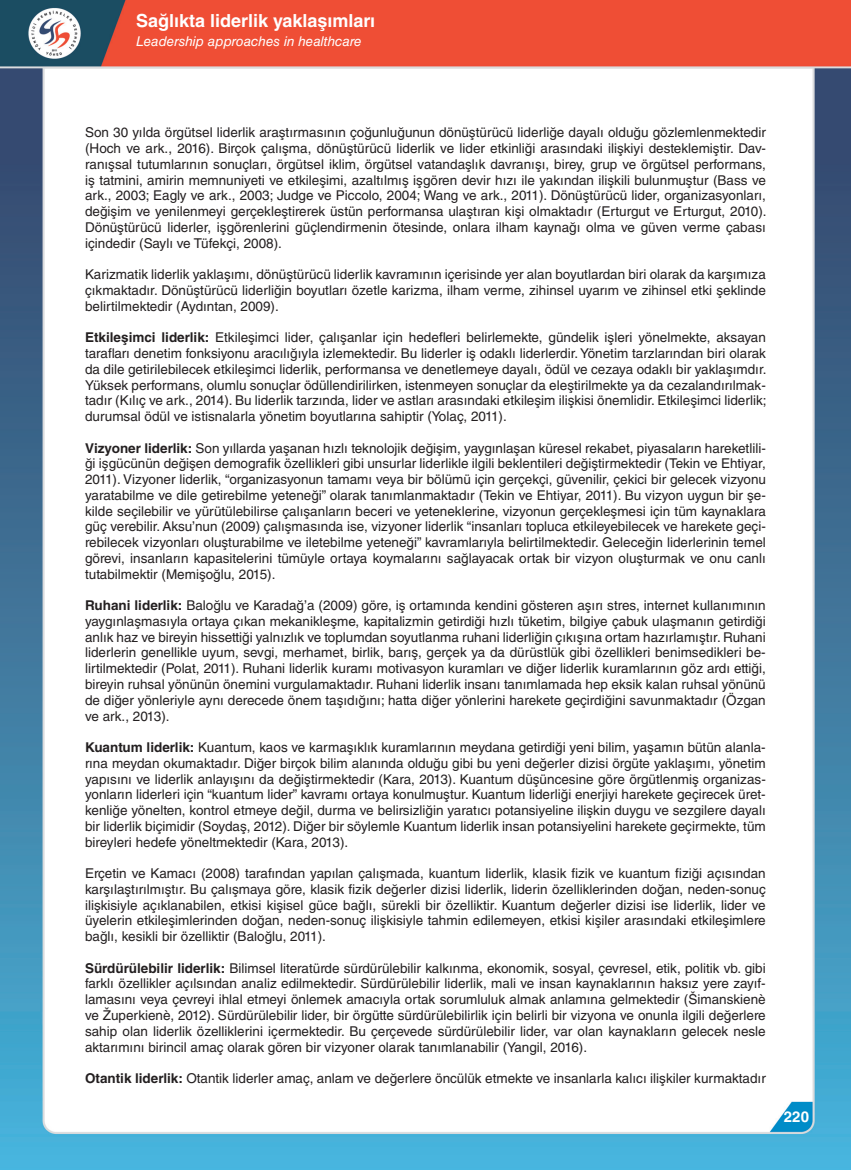
<style>
.page{position:relative;width:851px;height:1170px;background:#fff}
.page>*{position:absolute;margin:0;border:0;box-sizing:border-box;transform-origin:0 0}
.t1{font:700 18px "Helvetica LT Std";color:#fff}
.t2{font:700 15px "Helvetica LT Std";color:#fff}
.t3{font:13.5px/15.8px "Helvetica LT Std";color:#231f20;text-align:justify}
.t4{font:italic 13.5px "Helvetica LT Std";color:#fff}
.s1{font-weight:700}
</style>
<div class="page">
<img style="left:0;top:0;width:850px;height:1169px">
<h1 class="t1" style="left:136px;top:9px;width:240px">Sağlıkta liderlik yaklaşımları</h1>
<p class="t4" style="left:136px;top:33px;width:227px">Leadership approaches in healthcare</p>
<p class="t3" style="left:85px;top:125px;width:683px">Son 30 yılda örgütsel liderlik araştırmasının çoğunluğunun dönüştürücü liderliğe dayalı olduğu gözlemlenmektedir (Hoch ve ark., 2016). Birçok çalışma, dönüştürücü liderlik ve lider etkinliği arasındaki ilişkiyi desteklemiştir. Dav&shy;ranışsal tutumlarının sonuçları, örgütsel iklim, örgütsel vatandaşlık davranışı, birey, grup ve örgütsel performans, iş tatmini, amirin memnuniyeti ve etkileşimi, azaltılmış işgören devir hızı ile yakından ilişkili bulunmuştur (Bass ve ark., 2003; Eagly ve ark., 2003; Judge ve Piccolo, 2004; Wang ve ark., 2011). Dönüştürücü lider, organizasyonları, değişim ve yenilenmeyi gerçekleştirerek üstün performansa ulaştıran kişi olmaktadır (Erturgut ve Erturgut, 2010).<br>Dönüştürücü liderler, işgörenlerini güçlendirmenin ötesinde, onlara ilham kaynağı olma ve güven verme çabası içindedir (Saylı ve Tüfekçi, 2008).</p>
<p class="t3" style="left:85px;top:266px;width:682px">Karizmatik liderlik yaklaşımı, dönüştürücü liderlik kavramının içerisinde yer alan boyutlardan biri olarak da karşımıza çıkmaktadır. Dönüştürücü liderliğin boyutları özetle karizma, ilham verme, zihinsel uyarım ve zihinsel etki şeklinde belirtilmektedir (Aydıntan, 2009).</p>
<p class="t3" style="left:85px;top:329px;width:683px"><span class="s1">Etkileşimci liderlik:</span> Etkileşimci lider, çalışanlar için hedefleri belirlemekte, gündelik işleri yönelmekte, aksayan tarafları denetim fonksiyonu aracılığıyla izlemektedir. Bu liderler iş odaklı liderlerdir. Yönetim tarzlarından biri olarak da dile getirilebilecek etkileşimci liderlik, performansa ve denetlemeye dayalı, ödül ve cezaya odaklı bir yaklaşımdır.<br>Yüksek performans, olumlu sonuçlar ödüllendirilirken, istenmeyen sonuçlar da eleştirilmekte ya da cezalandırılmak&shy;tadır (Kılıç ve ark., 2014). Bu liderlik tarzında, lider ve astları arasındaki etkileşim ilişkisi önemlidir. Etkileşimci liderlik; durumsal ödül ve istisnalarla yönetim boyutlarına sahiptir (Yolaç, 2011).</p>
<p class="t3" style="left:85px;top:440px;width:682px"><span class="s1">Vizyoner liderlik:</span> Son yıllarda yaşanan hızlı teknolojik değişim, yaygınlaşan küresel rekabet, piyasaların hareketlili&shy;ği işgücünün değişen demografik özellikleri gibi unsurlar liderlikle ilgili beklentileri değiştirmektedir (Tekin ve Ehtiyar, 2011). Vizyoner liderlik, “organizasyonun tamamı veya bir bölümü için gerçekçi, güvenilir, çekici bir gelecek vizyonu yaratabilme ve dile getirebilme yeteneği” olarak tanımlanmaktadır (Tekin ve Ehtiyar, 2011). Bu vizyon uygun bir şe&shy;kilde seçilebilir ve yürütülebilirse çalışanların beceri ve yeteneklerine, vizyonun gerçekleşmesi için tüm kaynaklara güç verebilir. Aksu’nun (2009) çalışmasında ise, vizyoner liderlik “insanları topluca etkileyebilecek ve harekete geçi&shy;rebilecek vizyonları oluşturabilme ve iletebilme yeteneği” kavramlarıyla belirtilmektedir. Geleceğin liderlerinin temel görevi, insanların kapasitelerini tümüyle ortaya koymalarını sağlayacak ortak bir vizyon oluşturmak ve onu canlı tutabilmektir (Memişoğlu, 2015).</p>
<p class="t3" style="left:85px;top:597px;width:682px"><span class="s1">Ruhani liderlik:</span> Baloğlu ve Karadağ’a (2009) göre, iş ortamında kendini gösteren aşırı stres, internet kullanımının yaygınlaşmasıyla ortaya çıkan mekanikleşme, kapitalizmin getirdiği hızlı tüketim, bilgiye çabuk ulaşmanın getirdiği anlık haz ve bireyin hissettiği yalnızlık ve toplumdan soyutlanma ruhani liderliğin çıkışına ortam hazırlamıştır. Ruhani liderlerin genellikle uyum, sevgi, merhamet, birlik, barış, gerçek ya da dürüstlük gibi özellikleri benimsedikleri be&shy;lirtilmektedir (Polat, 2011). Ruhani liderlik kuramı motivasyon kuramları ve diğer liderlik kuramlarının göz ardı ettiği, bireyin ruhsal yönünün önemini vurgulamaktadır. Ruhani liderlik insanı tanımlamada hep eksik kalan ruhsal yönünü de diğer yönleriyle aynı derecede önem taşıdığını; hatta diğer yönlerini harekete geçirdiğini savunmaktadır (Özgan ve ark., 2013).</p>
<p class="t3" style="left:85px;top:739px;width:682px"><span class="s1">Kuantum liderlik:</span> Kuantum, kaos ve karmaşıklık kuramlarının meydana getirdiği yeni bilim, yaşamın bütün alanla&shy;rına meydan okumaktadır. Diğer birçok bilim alanında olduğu gibi bu yeni değerler dizisi örgüte yaklaşımı, yönetim yapısını ve liderlik anlayışını da değiştirmektedir (Kara, 2013). Kuantum düşüncesine göre örgütlenmiş organizas&shy;yonların liderleri için “kuantum lider” kavramı ortaya konulmuştur. Kuantum liderliği enerjiyi harekete geçirecek üret&shy;kenliğe yönelten, kontrol etmeye değil, durma ve belirsizliğin yaratıcı potansiyeline ilişkin duygu ve sezgilere dayalı bir liderlik biçimidir (Soydaş, 2012). Diğer bir söylemle Kuantum liderlik insan potansiyelini harekete geçirmekte, tüm bireyleri hedefe yöneltmektedir (Kara, 2013).</p>
<p class="t3" style="left:85px;top:865px;width:682px">Erçetin ve Kamacı (2008) tarafından yapılan çalışmada, kuantum liderlik, klasik fizik ve kuantum fiziği açısından karşılaştırılmıştır. Bu çalışmaya göre, klasik fizik değerler dizisi liderlik, liderin özelliklerinden doğan, neden-sonuç ilişkisiyle açıklanabilen, etkisi kişisel güce bağlı, sürekli bir özelliktir. Kuantum değerler dizisi ise liderlik, lider ve üyelerin etkileşimlerinden doğan, neden-sonuç ilişkisiyle tahmin edilemeyen, etkisi kişiler arasındaki etkileşimlere bağlı, kesikli bir özelliktir (Baloğlu, 2011).</p>
<p class="t3" style="left:85px;top:960px;width:682px"><span class="s1">Sürdürülebilir liderlik:</span> Bilimsel literatürde sürdürülebilir kalkınma, ekonomik, sosyal, çevresel, etik, politik vb. gibi farklı özellikler açılsından analiz edilmektedir. Sürdürülebilir liderlik, mali ve insan kaynaklarının haksız yere zayıf&shy;lamasını veya çevreyi ihlal etmeyi önlemek amacıyla ortak sorumluluk almak anlamına gelmektedir (Šimanskienè ve Župerkienè, 2012). Sürdürülebilir lider, bir örgütte sürdürülebilirlik için belirli bir vizyona ve onunla ilgili değerlere sahip olan liderlik özelliklerini içermektedir. Bu çerçevede sürdürülebilir lider, var olan kaynakların gelecek nesle aktarımını birincil amaç olarak gören bir vizyoner olarak tanımlanabilir (Yangil, 2016).</p>
<p class="t3" style="left:85px;top:1070px;width:682px"><span class="s1">Otantik liderlik:</span> Otantik liderler amaç, anlam ve değerlere öncülük etmekte ve insanlarla kalıcı ilişkiler kurmaktadır</p>
<p class="t2" style="left:783px;top:1107px;width:27px">220</p>
</div>
